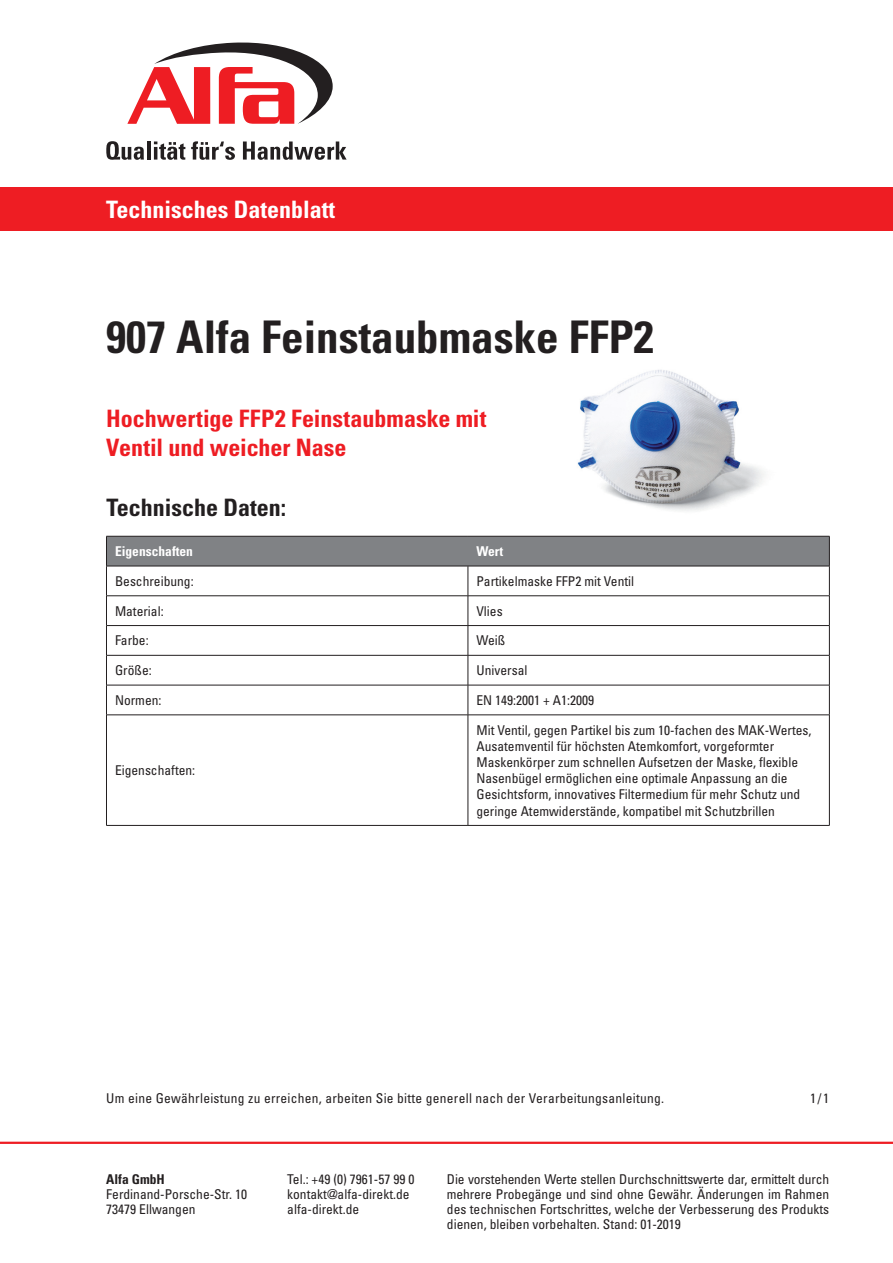
<style>
.page{position:relative;width:893px;height:1263px;background:#fff}
.page>*{position:absolute;margin:0;border:0;box-sizing:border-box;transform-origin:0 0}
.t1{font:700 condensed 45px "Univers LT Std";color:#231f20}
.t2{font:700 condensed 24px/28.8px "Univers LT Std";color:#ee1d23}
.t3{font:700 condensed 24px "Univers LT Std";color:#fff}
.t4{font:700 condensed 24px "Univers LT Std";color:#231f20}
.t5{font:condensed 13.5px/15px "Univers LT Std";color:#231f20}
.t6{font:condensed 13.5px "Univers LT Std";letter-spacing:.02em;color:#231f20}
.t7{font:700 condensed 13.5px "Univers LT Std";color:#fff}
.t8{font:700 condensed 13.5px "Univers LT Std";color:#231f20}
</style>
<div class="page">
<hr style="left:0;top:1142px;width:893px;height:2px;background:#ee1d23">
<div style="left:0;top:187px;width:893px;height:44px;background:#ee1d23"></div>
<svg style="left:106px;top:141px;width:38px;height:19px"></svg>
<hr style="left:147px;top:141px;width:3px;height:19px;background:#231f20">
<svg style="left:154px;top:141px;width:31px;height:19px"></svg>
<svg style="left:191px;top:141px;width:44px;height:19px"></svg>
<svg style="left:243px;top:141px;width:104px;height:19px"></svg>
<svg style="left:127px;top:42px;width:206px;height:82px"></svg>
<img style="left:577px;top:370px;width:188px;height:141px">
<div style="left:107px;top:537px;width:722px;height:29px;background:#808285"></div>
<hr style="left:106px;top:536px;width:1px;height:30px;background:#231f20">
<hr style="left:829px;top:536px;width:1px;height:30px;background:#231f20">
<hr style="left:106px;top:566px;width:362px;height:1px;background:#231f20">
<hr style="left:106px;top:566px;width:1px;height:30px;background:#231f20">
<hr style="left:468px;top:566px;width:362px;height:1px;background:#231f20">
<hr style="left:468px;top:566px;width:1px;height:30px;background:#231f20">
<hr style="left:829px;top:566px;width:1px;height:30px;background:#231f20">
<hr style="left:106px;top:595px;width:362px;height:1px;background:#231f20">
<hr style="left:468px;top:595px;width:362px;height:1px;background:#231f20">
<hr style="left:106px;top:625px;width:362px;height:1px;background:#231f20">
<svg style="left:106px;top:596px;width:1px;height:59px"></svg>
<hr style="left:468px;top:625px;width:362px;height:1px;background:#231f20">
<svg style="left:468px;top:596px;width:1px;height:59px"></svg>
<svg style="left:829px;top:596px;width:1px;height:59px"></svg>
<hr style="left:106px;top:655px;width:362px;height:1px;background:#231f20">
<hr style="left:106px;top:655px;width:1px;height:30px;background:#231f20">
<hr style="left:468px;top:655px;width:362px;height:1px;background:#231f20">
<hr style="left:468px;top:655px;width:1px;height:30px;background:#231f20">
<hr style="left:829px;top:655px;width:1px;height:30px;background:#231f20">
<hr style="left:106px;top:685px;width:362px;height:1px;background:#231f20">
<hr style="left:106px;top:685px;width:1px;height:30px;background:#231f20">
<hr style="left:468px;top:685px;width:362px;height:1px;background:#231f20">
<hr style="left:468px;top:685px;width:1px;height:30px;background:#231f20">
<hr style="left:829px;top:685px;width:1px;height:30px;background:#231f20">
<hr style="left:106px;top:715px;width:362px;height:1px;background:#231f20">
<hr style="left:106px;top:715px;width:1px;height:110px;background:#231f20">
<hr style="left:468px;top:715px;width:362px;height:1px;background:#231f20">
<hr style="left:468px;top:715px;width:1px;height:110px;background:#231f20">
<hr style="left:829px;top:715px;width:1px;height:110px;background:#231f20">
<hr style="left:106px;top:825px;width:362px;height:1px;background:#231f20">
<hr style="left:468px;top:825px;width:362px;height:1px;background:#231f20">
<hr style="left:106px;top:536px;width:362px;height:1px;background:#231f20">
<hr style="left:468px;top:536px;width:362px;height:1px;background:#231f20">
<h2 class="t3" style="left:106px;top:195px;width:230px">Technisches Datenblatt</h2>
<h1 class="t1" style="left:106px;top:309px;width:549px">907 Alfa Feinstaubmaske FFP2</h1>
<h2 class="t2" style="left:106px;top:404px;width:382px">Hochwertige FFP2 Feinstaubmaske mit<br>Ventil und weicher Nase</h2>
<h2 class="t4" style="left:106px;top:493px;width:181px">Technische Daten:</h2>
<p class="t7" style="left:115px;top:543px;width:80px">Eigenschaften</p>
<p class="t7" style="left:476px;top:543px;width:28px">Wert</p>
<p class="t5" style="left:115px;top:573px;width:80px">Beschreibung:</p>
<p class="t5" style="left:476px;top:573px;width:159px">Partikelmaske FFP2 mit Ventil</p>
<p class="t5" style="left:115px;top:603px;width:50px">Material:</p>
<p class="t5" style="left:476px;top:603px;width:28px">Vlies</p>
<p class="t5" style="left:115px;top:633px;width:35px">Farbe:</p>
<p class="t5" style="left:476px;top:633px;width:30px">Weiß</p>
<p class="t5" style="left:115px;top:663px;width:38px">Größe:</p>
<p class="t5" style="left:476px;top:663px;width:52px">Universal</p>
<p class="t5" style="left:115px;top:692px;width:48px">Normen:</p>
<p class="t5" style="left:476px;top:692px;width:119px">EN 149:2001 + A1:2009</p>
<p class="t5" style="left:115px;top:762px;width:82px">Eigenschaften:</p>
<p class="t5" style="left:476px;top:721px;width:337px;line-height:16.2px">Mit Ventil, gegen Partikel bis zum 10-fachen des MAK-Wertes, Ausatemventil für höchsten Atemkomfort, vorgeformter Maskenkörper zum schnellen Aufsetzen der Maske, flexible Nasenbügel ermöglichen eine optimale Anpassung an die Gesichtsform, innovatives Filtermedium für mehr Schutz und geringe Atemwiderstände, kompatibel mit Schutzbrillen</p>
<p class="t6" style="left:106px;top:1090px;width:559px">Um eine Gewährleistung zu erreichen, arbeiten Sie bitte generell nach der Verarbeitungsanleitung.</p>
<p class="t5" style="left:810px;top:1090px;width:21px">1/1</p>
<p class="t8" style="left:106px;top:1171px;width:60px">Alfa GmbH</p>
<p class="t5" style="left:106px;top:1186px;width:142px">Ferdinand-Porsche-Str. 10<br>73479 Ellwangen</p>
<p class="t5" style="left:287px;top:1171px;width:129px">Tel.: +49 (0) 7961-57 99 0 kontakt@alfa-direkt.de alfa-direkt.de</p>
<p class="t5" style="left:447px;top:1171px;width:384px;text-align:justify">Die vorstehenden Werte stellen Durchschnittswerte dar, ermittelt durch mehrere Probegänge und sind ohne Gewähr. Änderungen im Rahmen des technischen Fortschrittes, welche der Verbesserung des Produkts dienen, bleiben vorbehalten. Stand: 01-2019</p>
</div>
